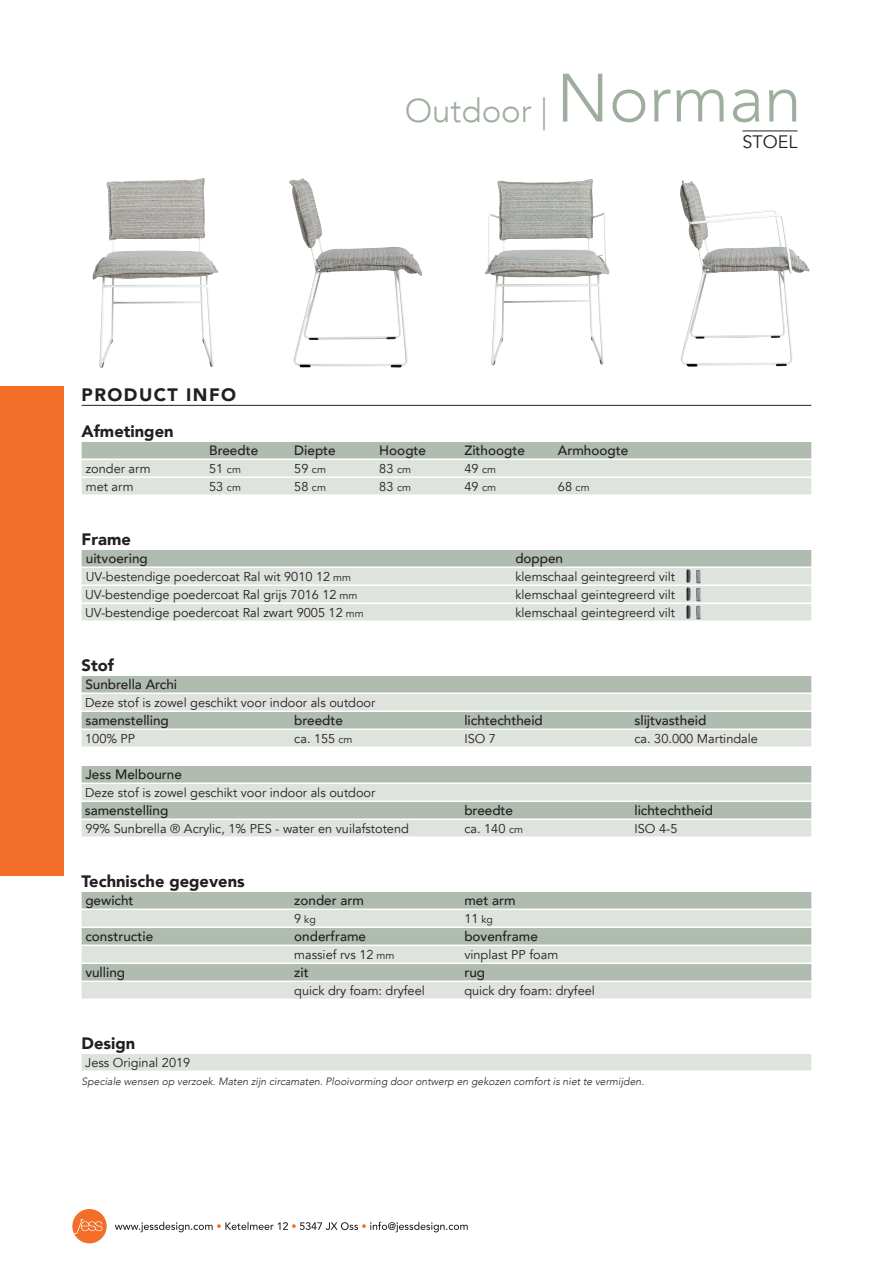
<style>
.page{position:relative;width:893px;height:1263px;background:#fff}
.page>*{position:absolute;margin:0;border:0;box-sizing:border-box;transform-origin:0 0}
.t1{font:300 33px "Avenir";color:#9ead9e}
.t2{font:900 18px "Avenir";letter-spacing:.08em;color:#231f20}
.t3{font:18px "Avenir";color:#231f20}
.t4{font:900 16.5px "Avenir";color:#231f20}
.t5{font:500 13.5px "Avenir";color:#231f20}
.t6{font:12.75px "Avenir";color:#231f20}
.t7{font:italic 300 10.5px "Avenir";color:#231f20}
.t8{font:10.5px "Avenir";color:#231f20}
.s1{font-size:67.5px}
.s2{font-size:10.5px}
.s3{font-size:12.75px}
</style>
<div class="page">
<div style="left:0;top:387px;width:64px;height:489px;background:#f36e28"></div>
<div style="left:72px;top:1209px;width:35px;height:34px;background:#f36e28;border-radius:50%"></div>
<svg style="left:74px;top:1219px;width:28px;height:15px"></svg>
<svg style="left:115px;top:1222px;width:353px;height:10px"></svg>
<hr style="left:82px;top:405px;width:729px;height:1px;background:#231f20">
<div style="left:82px;top:442px;width:729px;height:16px;background:#afbcaf"></div>
<div style="left:82px;top:460px;width:729px;height:16px;background:#dee3de"></div>
<div style="left:82px;top:478px;width:729px;height:16px;background:#dee3de"></div>
<div style="left:82px;top:550px;width:729px;height:16px;background:#afbcaf"></div>
<div style="left:82px;top:568px;width:729px;height:16px;background:#dee3de"></div>
<div style="left:82px;top:586px;width:729px;height:16px;background:#dee3de"></div>
<div style="left:82px;top:604px;width:729px;height:16px;background:#dee3de"></div>
<div style="left:82px;top:676px;width:729px;height:16px;background:#afbcaf"></div>
<div style="left:82px;top:694px;width:729px;height:16px;background:#dee3de"></div>
<div style="left:82px;top:712px;width:729px;height:16px;background:#afbcaf"></div>
<div style="left:82px;top:730px;width:729px;height:16px;background:#dee3de"></div>
<div style="left:82px;top:766px;width:729px;height:16px;background:#afbcaf"></div>
<div style="left:82px;top:784px;width:729px;height:16px;background:#dee3de"></div>
<div style="left:82px;top:802px;width:729px;height:16px;background:#afbcaf"></div>
<div style="left:82px;top:820px;width:729px;height:16px;background:#dee3de"></div>
<div style="left:82px;top:892px;width:729px;height:16px;background:#afbcaf"></div>
<div style="left:82px;top:910px;width:729px;height:16px;background:#dee3de"></div>
<div style="left:82px;top:928px;width:729px;height:16px;background:#afbcaf"></div>
<div style="left:82px;top:946px;width:729px;height:16px;background:#dee3de"></div>
<div style="left:82px;top:964px;width:729px;height:16px;background:#afbcaf"></div>
<div style="left:82px;top:982px;width:729px;height:16px;background:#dee3de"></div>
<div style="left:82px;top:1054px;width:729px;height:16px;background:#dee3de"></div>
<hr style="left:742px;top:131px;width:55px;height:1px;background:#231f20">
<img style="left:685px;top:569px;width:18px;height:52px">
<img style="left:485px;top:179px;width:125px;height:186px">
<img style="left:680px;top:180px;width:130px;height:187px">
<img style="left:92px;top:178px;width:126px;height:190px">
<img style="left:289px;top:178px;width:133px;height:189px">
<h1 class="t1" style="left:405px;top:91px;width:398px">Outdoor | <span class="s1">Norman</span></h1>
<h2 class="t3" style="left:742px;top:131px;width:57px">STOEL</h2>
<h2 class="t2" style="left:82px;top:379px;width:156px">PRODUCT INFO</h2>
<p class="t4" style="left:82px;top:417px;width:93px">Afmetingen</p>
<p class="t5" style="left:209px;top:438px;width:51px">Breedte</p>
<p class="t5" style="left:294px;top:438px;width:43px">Diepte</p>
<p class="t5" style="left:379px;top:438px;width:48px">Hoogte</p>
<p class="t5" style="left:464px;top:438px;width:62px">Zithoogte</p>
<p class="t5" style="left:558px;top:438px;width:72px">Armhoogte</p>
<p class="t6" style="left:86px;top:461px;width:66px">zonder arm</p>
<p class="t6" style="left:209px;top:461px;width:33px">51 <span class="s2">cm</span></p>
<p class="t6" style="left:294px;top:461px;width:33px">59 <span class="s2">cm</span></p>
<p class="t6" style="left:379px;top:461px;width:33px">83 <span class="s2">cm</span></p>
<p class="t6" style="left:464px;top:461px;width:33px">49 <span class="s2">cm</span></p>
<p class="t6" style="left:86px;top:479px;width:49px">met arm</p>
<p class="t6" style="left:209px;top:479px;width:33px">53 <span class="s2">cm</span></p>
<p class="t6" style="left:294px;top:479px;width:33px">58 <span class="s2">cm</span></p>
<p class="t6" style="left:379px;top:479px;width:33px">83 <span class="s2">cm</span></p>
<p class="t6" style="left:464px;top:479px;width:33px">49 <span class="s2">cm</span></p>
<p class="t6" style="left:558px;top:479px;width:33px">68 <span class="s2">cm</span></p>
<p class="t4" style="left:82px;top:525px;width:51px">Frame</p>
<p class="t5" style="left:86px;top:546px;width:64px">uitvoering</p>
<p class="t5" style="left:515px;top:546px;width:49px">doppen</p>
<p class="t6" style="left:86px;top:569px;width:267px">UV-bestendige poedercoat Ral wit 9010 12 <span class="s2">mm</span></p>
<p class="t6" style="left:515px;top:569px;width:161px">klemschaal geintegreerd vilt</p>
<p class="t6" style="left:85px;top:587px;width:274px">UV-bestendige poedercoat Ral grijs 7016 12 <span class="s2">mm</span></p>
<p class="t6" style="left:515px;top:587px;width:161px">klemschaal geintegreerd vilt</p>
<p class="t6" style="left:85px;top:605px;width:280px">UV-bestendige poedercoat Ral zwart 9005 12 <span class="s2">mm</span></p>
<p class="t6" style="left:515px;top:605px;width:161px">klemschaal geintegreerd vilt</p>
<p class="t4" style="left:82px;top:651px;width:34px">Stof</p>
<p class="t5" style="left:85px;top:672px;width:93px">Sunbrella Archi</p>
<p class="t6" style="left:85px;top:695px;width:292px">Deze stof is zowel geschikt voor indoor als outdoor</p>
<p class="t5" style="left:85px;top:708px;width:85px">samenstelling</p>
<p class="t5" style="left:294px;top:708px;width:50px">breedte</p>
<p class="t5" style="left:464px;top:708px;width:80px">lichtechtheid</p>
<p class="t5" style="left:634px;top:708px;width:73px">slijtvastheid</p>
<p class="t6" style="left:85px;top:731px;width:52px">100% PP</p>
<p class="t6" style="left:294px;top:731px;width:60px">ca. 155 <span class="s2">cm</span></p>
<p class="t6" style="left:464px;top:731px;width:33px">ISO 7</p>
<p class="t6" style="left:634px;top:731px;width:125px">ca. 30.000 Martindale</p>
<p class="t5" style="left:85px;top:762px;width:98px">Jess Melbourne</p>
<p class="t6" style="left:85px;top:785px;width:292px">Deze stof is zowel geschikt voor indoor als outdoor</p>
<p class="t5" style="left:85px;top:798px;width:85px">samenstelling</p>
<p class="t5" style="left:464px;top:798px;width:50px">breedte</p>
<p class="t5" style="left:634px;top:798px;width:80px">lichtechtheid</p>
<p class="t6" style="left:85px;top:821px;width:325px">99% Sunbrella ® Acrylic, 1% PES - water en vuilafstotend</p>
<p class="t6" style="left:464px;top:821px;width:60px">ca. 140 <span class="s2">cm</span></p>
<p class="t6" style="left:634px;top:821px;width:45px">ISO 4-5</p>
<p class="t4" style="left:82px;top:867px;width:165px">Technische gegevens</p>
<p class="t5" style="left:85px;top:888px;width:50px">gewicht</p>
<p class="t5" style="left:294px;top:888px;width:71px">zonder arm</p>
<p class="t5" style="left:464px;top:888px;width:53px">met arm</p>
<p class="t8" style="left:294px;top:913px;width:23px"><span class="s3">9</span> kg</p>
<p class="t6" style="left:464px;top:911px;width:30px">11 <span class="s2">kg</span></p>
<p class="t5" style="left:85px;top:924px;width:69px">constructie</p>
<p class="t5" style="left:294px;top:924px;width:73px">onderframe</p>
<p class="t5" style="left:464px;top:924px;width:75px">bovenframe</p>
<p class="t6" style="left:294px;top:947px;width:102px">massief rvs 12 <span class="s2">mm</span></p>
<p class="t6" style="left:464px;top:947px;width:95px">vinplast PP foam</p>
<p class="t5" style="left:85px;top:960px;width:41px">vulling</p>
<p class="t5" style="left:294px;top:960px;width:16px">zit</p>
<p class="t5" style="left:464px;top:960px;width:22px">rug</p>
<p class="t6" style="left:294px;top:983px;width:132px">quick dry foam: dryfeel</p>
<p class="t6" style="left:464px;top:983px;width:132px">quick dry foam: dryfeel</p>
<p class="t4" style="left:82px;top:1029px;width:55px">Design</p>
<p class="t6" style="left:85px;top:1055px;width:107px">Jess Original 2019</p>
<p class="t7" style="left:82px;top:1075px;width:564px">Speciale wensen op verzoek. Maten zijn circamaten. Plooivorming door ontwerp en gekozen comfort is niet te vermijden.</p>
</div>
